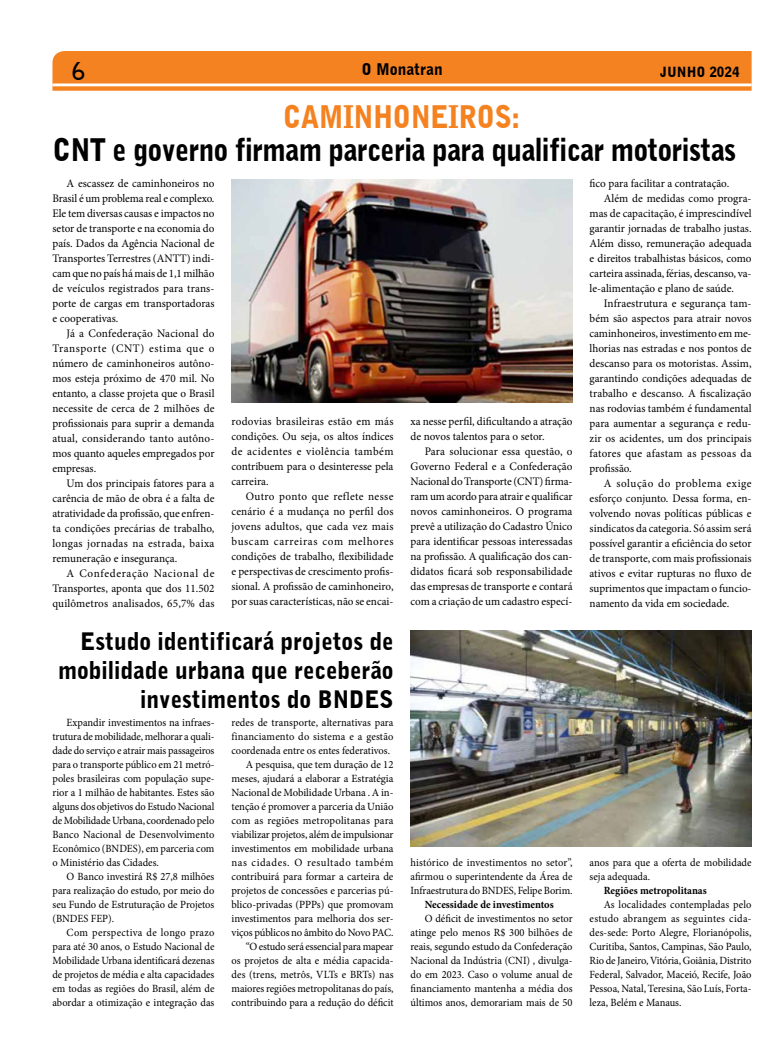
<style>
.page{position:relative;width:780px;height:1063px;background:#fff}
.page>*{position:absolute;margin:0;border:0;box-sizing:border-box;transform-origin:0 0}
.t1{font:900 31px "Bell Gothic BT";letter-spacing:-.02em;color:#000;scale:.9 1}
.t2{font:900 31px "Bell Gothic BT";color:#f58220;scale:.9 1}
.t3{font:900 24px/28.8px "Bell Gothic BT";color:#000;text-align:right;scale:.95 1}
.t4{font:700 24px "Bell Gothic BT";color:#000}
.t5{font:900 16px "Bell Gothic BT";color:#000}
.t6{font:900 14px "Bell Gothic BT";color:#000}
.t7{font:11.5px/15px "Minion Pro";color:#000;text-align:justify}
.t8{font:11.5px "Minion Pro";letter-spacing:.025em;color:#000}
.t9{font:11.5px "Minion Pro";letter-spacing:.05em;color:#000}
.t10{font:11px/14px "Minion Pro";color:#000;text-align:justify;scale:.95 1}
.t11{font:11px "Minion Pro";color:#000}
.t12{font:700 11px "Minion Pro";color:#000;scale:.95 1}
.t13{font:11px "Minion Pro";letter-spacing:.02em;color:#000}
.t14{font:11px "Minion Pro";letter-spacing:.05em;color:#000}
</style>
<div class="page">
<div style="left:52px;top:51px;width:699px;height:40px;background:#f58220"></div>
<hr style="left:52px;top:83px;width:699px;height:3px;background:#fff">
<img style="left:231px;top:179px;width:341px;height:224px">
<img style="left:410px;top:630px;width:341px;height:216px">
<h2 class="t4" style="left:71px;top:55px;width:15px">6</h2>
<h3 class="t5" style="left:361px;top:60px;width:83px">O Monatran</h3>
<p class="t6" style="left:660px;top:63px;width:81px">JUNHO 2024</p>
<h1 class="t2" style="left:283px;top:98px;width:41px">Caminhoneiros</h1>
<h1 class="t2" style="left:511px;top:98px;width:12px">:</h1>
<h1 class="t1" style="left:52px;top:131px;width:761px">CNT e governo firmam parceria para qualificar motoristas</h1>
<p class="t7" style="left:52px;top:175px;width:163px;text-indent:14px">A escassez de caminhoneiros no Brasil é um problema real e complexo.<br>Ele tem diversas causas e impactos no setor de transporte e na economia do país. Dados da Agência Nacional de Transportes Terrestres (ANTT) indi&shy;cam que no país há mais de 1,1 milhão de veículos registrados para trans&shy;porte de cargas em transportadoras e cooperativas.</p>
<p class="t7" style="left:52px;top:325px;width:163px;text-indent:14px">Já a Confederação Nacional do Transporte (CNT) estima que o número de caminhoneiros autôno&shy;mos esteja próximo de 470 mil. No entanto, a classe projeta que o Brasil necessite de cerca de 2 milhões de profissionais para suprir a demanda atual, considerando tanto autôno&shy;mos quanto aqueles empregados por empresas.</p>
<p class="t7" style="left:52px;top:475px;width:163px;text-indent:14px">Um dos principais fatores para a carência de mão de obra é a falta de atratividade da profissão, que enfren&shy;ta condições precárias de trabalho, longas jornadas na estrada, baixa remuneração e insegurança.</p>
<p class="t7" style="left:52px;top:565px;width:163px;text-indent:14px">A Confederação Nacional de Transportes, aponta que dos 11.502 quilômetros analisados, 65,7% das</p>
<p class="t7" style="left:231px;top:414px;width:163px">rodovias brasileiras estão em más condições. Ou seja, os altos índices de acidentes e violência também contribuem para o desinteresse pela carreira.</p>
<p class="t7" style="left:231px;top:489px;width:163px;text-indent:14px">Outro ponto que reflete nesse cenário é a mudança no perfil dos jovens adultos, que cada vez mais buscam carreiras com melhores condições de trabalho, flexibilidade e perspectivas de crescimento profis&shy;sional. A profissão de caminhoneiro, por suas características, não se encai-</p>
<h2 class="t3" style="left:58px;top:627px;width:354px">Estudo identificará projetos de mobilidade urbana que receberão investimentos do BNDES</h2>
<p class="t10" style="left:52px;top:716px;width:172px;text-indent:14px">Expandir investimentos na infraes&shy;trutura de mobilidade, melhorar a quali&shy;dade do serviço e atrair mais passageiros para o transporte público em 21 metró&shy;poles brasileiras com população supe&shy;rior a 1 milhão de habitantes. Estes são alguns dos objetivos do Estudo Nacional de Mobilidade Urbana, coordenado pelo Banco Nacional de Desenvolvimento Econômico (BNDES), em parceria com o Ministério das Cidades.</p>
<p class="t10" style="left:52px;top:870px;width:172px;text-indent:14px">O Banco investirá R$ 27,8 milhões para realização do estudo, por meio do seu Fundo de Estruturação de Projetos (BNDES FEP).</p>
<p class="t10" style="left:52px;top:926px;width:172px;text-indent:14px">Com perspectiva de longo prazo para até 30 anos, o Estudo Nacional de Mobilidade Urbana identificará dezenas de projetos de média e alta capacidades em todas as regiões do Brasil, além de abordar a otimização e integração das</p>
<p class="t10" style="left:231px;top:716px;width:172px">redes de transporte, alternativas para</p>
<p class="t10" style="left:231px;top:730px;width:172px">financiamento do sistema e a gestão</p>
<p class="t10" style="left:231px;top:744px;width:168px">coordenada entre os entes federativos.</p>
<p class="t11" style="left:246px;top:757px;width:149px">A pesquisa, que tem duração de 12</p>
<p class="t11" style="left:231px;top:771px;width:163px">meses, ajudará a elaborar a Estratégia</p>
<p class="t11" style="left:231px;top:785px;width:163px">Nacional de Mobilidade Urbana . A in-</p>
<p class="t11" style="left:231px;top:799px;width:163px">tenção é promover a parceria da União</p>
<p class="t13" style="left:231px;top:813px;width:163px">com as regiões metropolitanas para</p>
<p class="t11" style="left:231px;top:827px;width:163px">viabilizar projetos, além de impulsionar</p>
<p class="t11" style="left:231px;top:841px;width:163px">investimentos em mobilidade urbana</p>
<p class="t14" style="left:231px;top:855px;width:163px">nas cidades. O resultado também</p>
<p class="t11" style="left:231px;top:869px;width:163px">contribuirá para formar a carteira de</p>
<p class="t11" style="left:231px;top:883px;width:163px">projetos de concessões e parcerias pú-</p>
<p class="t11" style="left:231px;top:897px;width:163px">blico-privadas (PPPs) que promovam</p>
<p class="t11" style="left:231px;top:911px;width:163px">investimentos para melhoria dos ser-</p>
<p class="t11" style="left:231px;top:925px;width:163px">viços públicos no âmbito do Novo PAC.</p>
<p class="t10" style="left:246px;top:940px;width:157px">“O estudo será essencial para mapear</p>
<p class="t10" style="left:231px;top:954px;width:172px">os projetos de alta e média capacida-</p>
<p class="t10" style="left:231px;top:968px;width:172px">des (trens, metrôs, VLTs e BRTs) nas</p>
<p class="t10" style="left:231px;top:982px;width:172px">maiores regiões metropolitanas do país,</p>
<p class="t10" style="left:231px;top:996px;width:172px">contribuindo para a redução do déficit</p>
<p class="t7" style="left:410px;top:414px;width:163px">xa nesse perfil, dificultando a atração de novos talentos para o setor.</p>
<p class="t7" style="left:410px;top:444px;width:163px;text-indent:14px">Para solucionar essa questão, o Governo Federal e a Confederação Nacional do Transporte (CNT) firma&shy;ram um acordo para atrair e qualificar novos caminhoneiros. O programa prevê a utilização do Cadastro Único para identificar pessoas interessadas na profissão. A qualificação dos can&shy;didatos ficará sob responsabilidade das empresas de transporte e contará com a criação de um cadastro especí-</p>
<p class="t7" style="left:589px;top:175px;width:141px">fico para facilitar a contratação.</p>
<p class="t7" style="left:603px;top:190px;width:149px">Além de medidas como progra-</p>
<p class="t7" style="left:589px;top:205px;width:163px">mas de capacitação, é imprescindível</p>
<p class="t7" style="left:589px;top:220px;width:163px">garantir jornadas de trabalho justas.</p>
<p class="t7" style="left:589px;top:235px;width:163px">Além disso, remuneração adequada</p>
<p class="t7" style="left:589px;top:250px;width:163px">e direitos trabalhistas básicos, como</p>
<p class="t7" style="left:589px;top:265px;width:163px">carteira assinada, férias, descanso, va-</p>
<p class="t7" style="left:589px;top:280px;width:146px">le-alimentação e plano de saúde.</p>
<p class="t7" style="left:603px;top:295px;width:149px">Infraestrutura e segurança tam-</p>
<p class="t7" style="left:589px;top:310px;width:163px">bém são aspectos para atrair novos</p>
<p class="t7" style="left:589px;top:325px;width:163px">caminhoneiros, investimento em me-</p>
<p class="t7" style="left:589px;top:340px;width:163px">lhorias nas estradas e nos pontos de</p>
<p class="t7" style="left:589px;top:355px;width:163px">descanso para os motoristas. Assim,</p>
<p class="t7" style="left:589px;top:370px;width:163px">garantindo condições adequadas de</p>
<p class="t7" style="left:589px;top:385px;width:163px">trabalho e descanso. A fiscalização</p>
<p class="t7" style="left:589px;top:400px;width:163px">nas rodovias também é fundamental</p>
<p class="t7" style="left:589px;top:415px;width:163px">para aumentar a segurança e redu-</p>
<p class="t7" style="left:589px;top:430px;width:163px">zir os acidentes, um dos principais</p>
<p class="t8" style="left:589px;top:445px;width:163px">fatores que afastam as pessoas da</p>
<p class="t7" style="left:589px;top:460px;width:44px">profissão.</p>
<p class="t9" style="left:603px;top:475px;width:149px">A solução do problema exige</p>
<p class="t7" style="left:589px;top:490px;width:163px">esforço conjunto. Dessa forma, en-</p>
<p class="t7" style="left:589px;top:505px;width:163px">volvendo novas políticas públicas e</p>
<p class="t7" style="left:589px;top:520px;width:163px">sindicatos da categoria. Só assim será</p>
<p class="t7" style="left:589px;top:535px;width:163px">possível garantir a eficiência do setor</p>
<p class="t7" style="left:589px;top:550px;width:163px">de transporte, com mais profissionais</p>
<p class="t7" style="left:589px;top:565px;width:163px">ativos e evitar rupturas no fluxo de</p>
<p class="t7" style="left:589px;top:580px;width:163px">suprimentos que impactam o funcio-</p>
<p class="t7" style="left:589px;top:595px;width:141px">namento da vida em sociedade.</p>
<p class="t10" style="left:410px;top:855px;width:172px">histórico de investimentos no setor”, afirmou o superintendente da Área de Infraestrutura do BNDES, Felipe Borim.</p>
<p class="t12" style="left:424px;top:896px;width:137px">Necessidade de investimentos</p>
<p class="t10" style="left:410px;top:911px;width:172px;text-indent:14px">O déficit de investimentos no setor atinge pelo menos R$ 300 bilhões de reais, segundo estudo da Confederação Nacional da Indústria (CNI) , divulga&shy;do em 2023. Caso o volume anual de financiamento mantenha a média dos últimos anos, demorariam mais de 50</p>
<p class="t10" style="left:589px;top:855px;width:172px">anos para que a oferta de mobilidade seja adequada.</p>
<p class="t12" style="left:603px;top:882px;width:110px">Regiões metropolitanas</p>
<p class="t10" style="left:589px;top:897px;width:172px;text-indent:14px">As localidades contempladas pelo estudo abrangem as seguintes cida&shy;des-sede: Porto Alegre, Florianópolis, Curitiba, Santos, Campinas, São Paulo, Rio de Janeiro, Vitória, Goiânia, Distrito Federal, Salvador, Maceió, Recife, João Pessoa, Natal, Teresina, São Luís, Forta&shy;leza, Belém e Manaus.</p>
</div>
